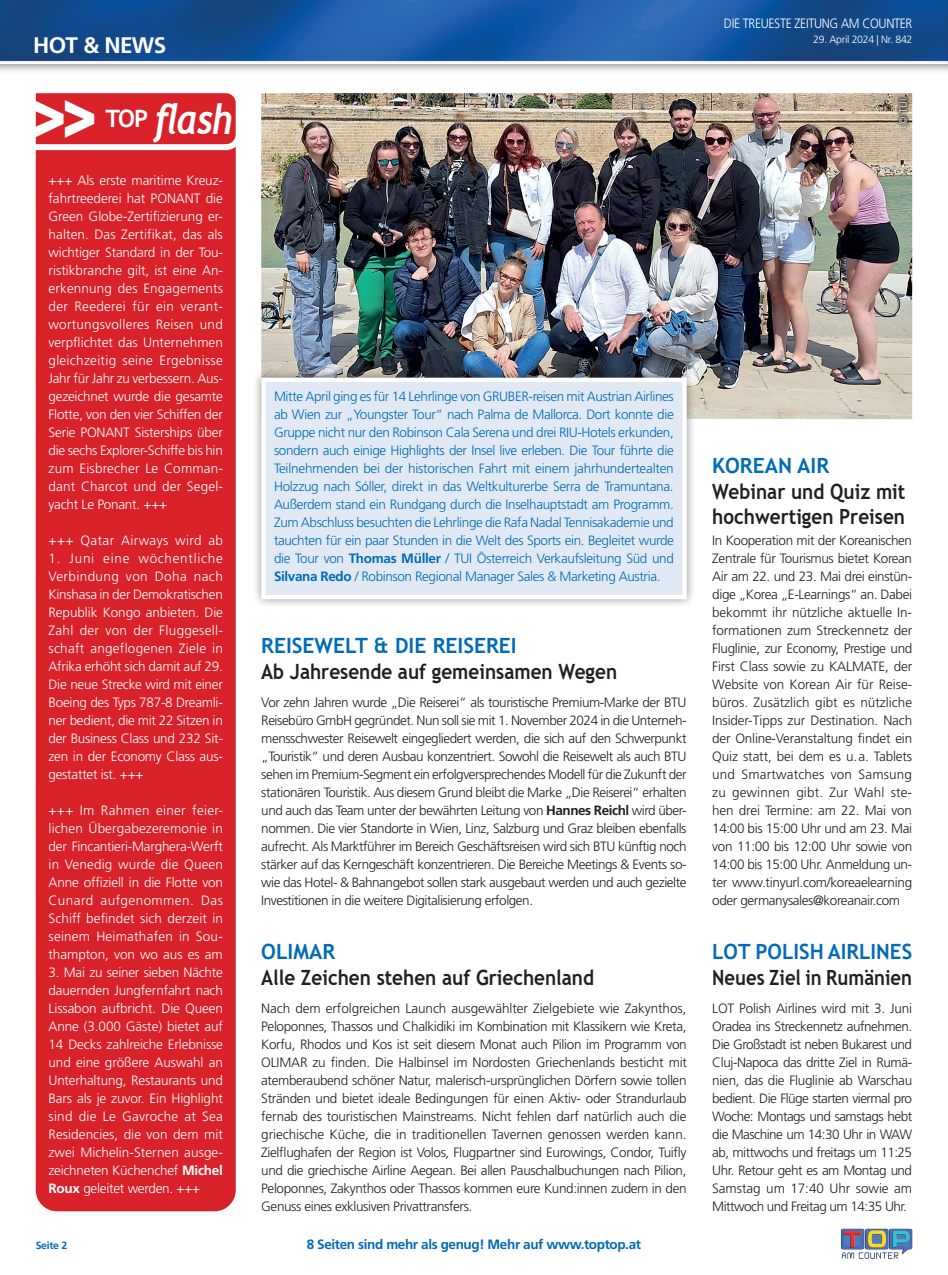
<style>
.page{position:relative;width:948px;height:1275px;background:#fff}
.page>*{position:absolute;margin:0;border:0;box-sizing:border-box;transform-origin:0 0}
.t1{font:italic 700 42px "Trebuchet";color:#fff;scale:.86 1}
.t2{font:700 22.5px "Frutiger";letter-spacing:-.03em;color:#fff}
.t3{font:700 21px/25.5px "Trebuchet MS";color:#231f20;scale:.9 1}
.t4{font:700 21px "Trebuchet MS";color:#006bb6}
.t5{font:700 21px "Trebuchet MS";color:#231f20;scale:.88 1}
.t6{font:300 13.5px/18px "Frutiger";letter-spacing:-.03em;color:#231f20;text-align:justify}
.t7{font:300 13.5px/18px "Frutiger";letter-spacing:-.02em;color:#fff;text-align:justify}
.t8{font:300 13.5px/18px "Frutiger";letter-spacing:-.03em;color:#006bb6;text-align:justify}
.t9{font:700 13.5px "Frutiger";letter-spacing:-.03em;color:#006bb6}
.t10{font:300 13.5px "Frutiger";letter-spacing:-.02em;color:#fff;scale:.9 1}
.t11{font:300 13.5px "Frutiger";letter-spacing:.025em;color:#fff}
.t12{font:300 10.5px "Frutiger";letter-spacing:-.03em;color:#fff}
.t13{font:700 10.5px "Frutiger";letter-spacing:-.03em;color:#006bb6}
.s1{font-family:"Apex New";font-weight:900;font-style:normal;font-size:48px}
.s2{font-weight:700}
</style>
<div class="page">
<div style="left:0;top:0;width:947px;height:74px;background:#231f20;opacity:.5"></div>
<img style="left:0;top:0;width:942px;height:63px">
<div style="left:36px;top:100px;width:200px;height:1111px;background:#d82129;border-radius:21px"></div>
<svg style="left:35px;top:93px;width:201px;height:60px"></svg>
<img style="left:841px;top:1228px;width:72px;height:31px">
<img style="left:261px;top:93px;width:651px;height:326px">
<div style="left:252px;top:368px;width:444px;height:240px;background:#231f20;opacity:.5"></div>
<svg style="left:259px;top:375px;width:429px;height:226px;background:#e0e8f3"></svg>
<div style="left:942px;top:0;width:5px;height:74px;background:#231f20;opacity:.5"></div>
<div style="left:895px;top:96px;width:15px;height:32px;background:#231f20;opacity:.8"></div>
<h2 class="t2" style="left:33px;top:32px;width:135px">HOT &amp; NEWS</h2>
<h1 class="t1" style="left:32px;top:92px;width:235px"><span class="s1">&gt;&gt;</span> <sup>TOP</sup> flash</h1>
<p class="t7" style="left:49px;top:172px;width:176px">+++ Als erste maritime Kreuz&shy;fahrtreederei hat PONANT die Green Globe-Zertifizierung er&shy;halten. Das Zertifikat, das als wichtiger Standard in der Tou&shy;ristikbranche gilt, ist eine An&shy;erkennung des Engagements der Reederei für ein verant&shy;wortungsvolleres Reisen und verpflichtet das Unternehmen gleichzeitig seine Ergebnisse Jahr für Jahr zu verbessern. Aus&shy;gezeichnet wurde die gesamte Flotte, von den vier Schiffen der Serie PONANT Sisterships über die sechs Explorer-Schiffe bis hin zum Eisbrecher Le Comman&shy;dant Charcot und der Segel&shy;yacht Le Ponant. +++</p>
<p class="t11" style="left:49px;top:533px;width:176px">+++ Qatar Airways wird ab</p>
<p class="t7" style="left:49px;top:550px;width:176px">1. Juni eine wöchentliche Verbindung von Doha nach Kinshasa in der Demokratischen Republik Kongo anbieten. Die Zahl der von der Fluggesell&shy;schaft angeflogenen Ziele in Afrika erhöht sich damit auf 29.<br>Die neue Strecke wird mit einer Boeing des Typs 787-8 Dreamli&shy;ner bedient, die mit 22 Sitzen in der Business Class und 232 Sit&shy;zen in der Economy Class aus&shy;gestattet ist. +++</p>
<p class="t7" style="left:49px;top:802px;width:176px">+++ Im Rahmen einer feier&shy;lichen Übergabezeremonie in der Fincantieri-Marghera-Werft in Venedig wurde die Queen Anne offiziell in die Flotte von Cunard aufgenommen. Das Schiff befindet sich derzeit in seinem Heimathafen in Sou&shy;thampton, von wo aus es am</p>
<p class="t7" style="left:49px;top:964px;width:176px">3. Mai zu seiner sieben Nächte dauernden Jungfernfahrt nach Lissabon aufbricht. Die Queen Anne (3.000 Gäste) bietet auf 14 Decks zahlreiche Erlebnisse und eine größere Auswahl an Unterhaltung, Restaurants und Bars als je zuvor. Ein Highlight sind die Le Gavroche at Sea Residencies, die von dem mit zwei Michelin-Sternen ausge&shy;zeichneten Küchenchef <span class="s2">Michel Roux</span> geleitet werden. +++</p>
<p class="t8" style="left:274px;top:388px;width:401px">Mitte April ging es für 14 Lehrlinge von GRUBER-reisen mit Austrian Airlines ab Wien zur „Youngster Tour“ nach Palma de Mallorca. Dort konnte die Gruppe nicht nur den Robinson Cala Serena und drei RIU-Hotels erkunden, sondern auch einige Highlights der Insel live erleben. Die Tour führte die Teilnehmenden bei der historischen Fahrt mit einem jahrhundertealten Holzzug nach Sóller, direkt in das Weltkulturerbe Serra de Tramuntana.<br>Außerdem stand ein Rundgang durch die Inselhauptstadt am Programm.<br>Zum Abschluss besuchten die Lehrlinge die Rafa Nadal Tennisakademie und tauchten für ein paar Stunden in die Welt des Sports ein. Begleitet wurde die Tour von <span class="s2">Thomas Müller</span> / TUI Österreich Verkaufsleitung Süd und <span class="s2">Silvana Redo</span> / Robinson Regional Manager Sales &amp; Marketing Austria.</p>
<h3 class="t4" style="left:261px;top:633px;width:257px">REISEWELT &amp; DIE REISEREI</h3>
<h3 class="t3" style="left:261px;top:658px;width:397px">Ab Jahresende auf gemeinsamen Wegen</h3>
<p class="t6" style="left:261px;top:694px;width:427px">Vor zehn Jahren wurde „Die Reiserei“ als touristische Premium-Marke der BTU Reisebüro GmbH gegründet. Nun soll sie mit 1. November 2024 in die Unterneh&shy;mensschwester Reisewelt eingegliedert werden, die sich auf den Schwerpunkt „Touristik“ und deren Ausbau konzentriert. Sowohl die Reisewelt als auch BTU sehen im Premium-Segment ein erfolgversprechendes Modell für die Zukunft der stationären Touristik. Aus diesem Grund bleibt die Marke „Die Reiserei“ erhalten und auch das Team unter der bewährten Leitung von <span class="s2">Hannes Reichl</span> wird über&shy;nommen. Die vier Standorte in Wien, Linz, Salzburg und Graz bleiben ebenfalls aufrecht. Als Marktführer im Bereich Geschäftsreisen wird sich BTU künftig noch stärker auf das Kerngeschäft konzentrieren. Die Bereiche Meetings &amp; Events so&shy;wie das Hotel- &amp; Bahnangebot sollen stark ausgebaut werden und auch gezielte Investitionen in die weitere Digitalisierung erfolgen.</p>
<h3 class="t4" style="left:261px;top:939px;width:75px">OLIMAR</h3>
<h3 class="t3" style="left:261px;top:964px;width:371px">Alle Zeichen stehen auf Griechenland</h3>
<p class="t6" style="left:261px;top:1000px;width:427px">Nach dem erfolgreichen Launch ausgewählter Zielgebiete wie Zakynthos, Peloponnes, Thassos und Chalkidiki im Kombination mit Klassikern wie Kreta, Korfu, Rhodos und Kos ist seit diesem Monat auch Pilion im Programm von OLIMAR zu finden. Die Halbinsel im Nordosten Griechenlands besticht mit atemberaubend schöner Natur, malerisch-ursprünglichen Dörfern sowie tollen Stränden und bietet ideale Bedingungen für einen Aktiv- oder Strandurlaub fernab des touristischen Mainstreams. Nicht fehlen darf natürlich auch die griechische Küche, die in traditionellen Tavernen genossen werden kann.<br>Zielflughafen der Region ist Volos, Flugpartner sind Eurowings, Condor, Tuifly und die griechische Airline Aegean. Bei allen Pauschalbuchungen nach Pilion, Peloponnes, Zakynthos oder Thassos kommen eure Kund:innen zudem in den Genuss eines exklusiven Privattransfers.</p>
<p class="t13" style="left:36px;top:1239px;width:33px">Seite 2</p>
<p class="t9" style="left:307px;top:1236px;width:336px">8 Seiten sind mehr als genug! Mehr auf www.toptop.at</p>
<p class="t10" style="left:724px;top:16px;width:211px">DIE TREUESTE ZEITUNG AM COUNTER</p>
<p class="t12" style="left:813px;top:33px;width:101px">29. April 2024 | Nr. 842</p>
<p class="t12" style="left:897px;top:125px;width:27px;rotate:-90deg">© TUI</p>
<h3 class="t4" style="left:712px;top:453px;width:118px">KOREAN AIR</h3>
<h3 class="t3" style="left:712px;top:478px;width:216px">Webinar und Quiz mit hochwertigen Preisen</h3>
<p class="t6" style="left:712px;top:532px;width:201px">In Kooperation mit der Koreanischen Zentrale für Tourismus bietet Korean Air am 22. und 23. Mai drei einstün&shy;dige „Korea „E-Learnings“ an. Dabei bekommt ihr nützliche aktuelle In&shy;formationen zum Streckennetz der Fluglinie, zur Economy, Prestige und First Class sowie zu KALMATE, der Website von Korean Air für Reise&shy;büros. Zusätzlich gibt es nützliche Insider-Tipps zur Destination. Nach der Online-Veranstaltung findet ein Quiz statt, bei dem es u.a. Tablets und Smartwatches von Samsung zu gewinnen gibt. Zur Wahl ste&shy;hen drei Termine: am 22. Mai von 14:00 bis 15:00 Uhr und am 23. Mai von 11:00 bis 12:00 Uhr sowie von 14:00 bis 15:00 Uhr. Anmeldung un&shy;ter www.tinyurl.com/koreaelearning oder germanysales@koreanair.com</p>
<h3 class="t4" style="left:712px;top:939px;width:201px">LOT POLISH AIRLINES</h3>
<h3 class="t5" style="left:712px;top:964px;width:229px">Neues Ziel in Rumänien</h3>
<p class="t6" style="left:712px;top:1000px;width:201px">LOT Polish Airlines wird mit 3. Juni Oradea ins Streckennetz aufnehmen.<br>Die Großstadt ist neben Bukarest und Cluj-Napoca das dritte Ziel in Rumä&shy;nien, das die Fluglinie ab Warschau bedient. Die Flüge starten viermal pro Woche: Montags und samstags hebt die Maschine um 14:30 Uhr in WAW ab, mittwochs und freitags um 11:25<br>Uhr. Retour geht es am Montag und Samstag um 17:40 Uhr sowie am Mittwoch und Freitag um 14:35 Uhr.</p>
</div>
